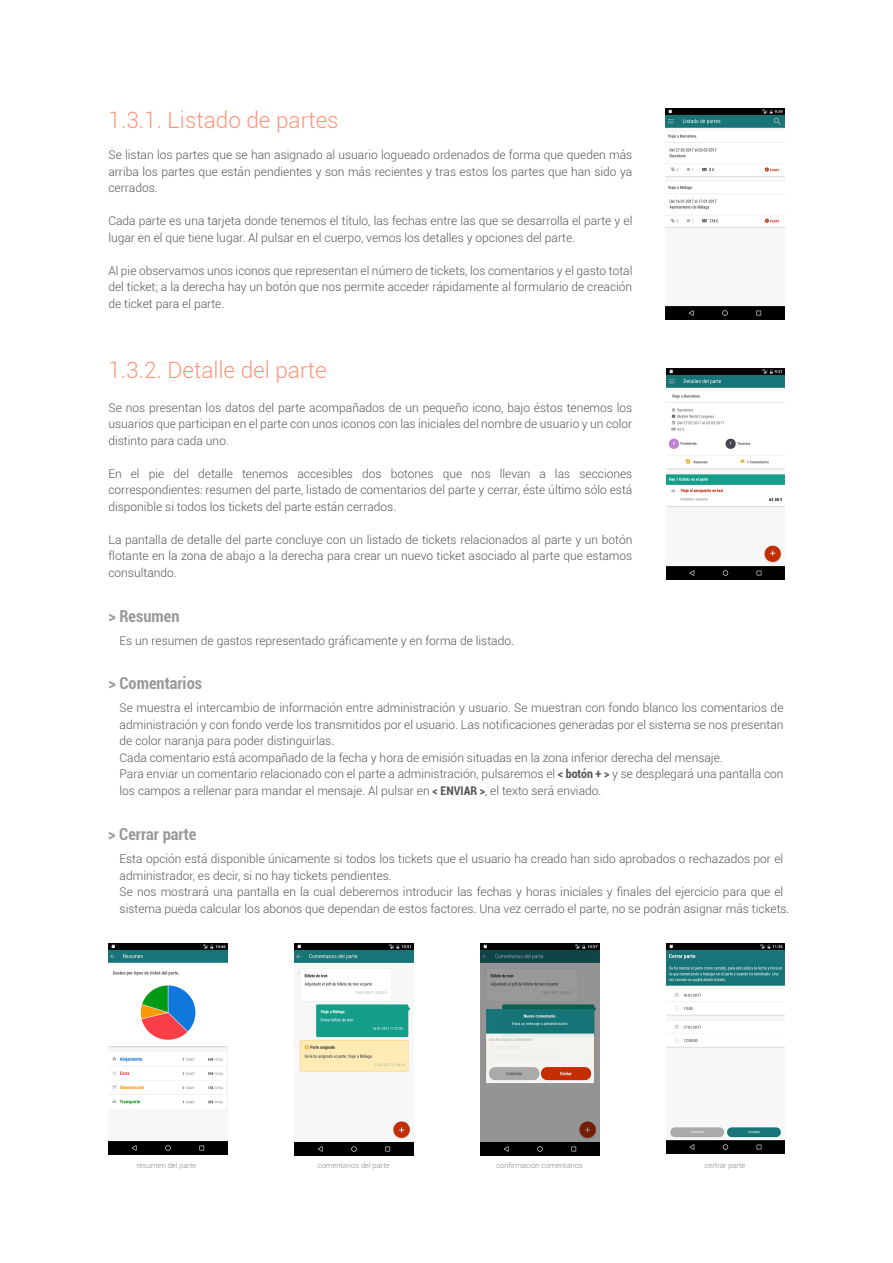
<style>
.page{position:relative;width:893px;height:1263px;background:#fff}
.page>*{position:absolute;margin:0;border:0;box-sizing:border-box;transform-origin:0 0}
.t1{font:300 22.5px "Roboto";color:#ff957b}
.t2{font:700 condensed 16.5px "Roboto";color:#999}
.t3{font:300 12px/16.5px "Roboto";color:#555;text-align:justify}
.t4{font:300 7.5px "Roboto";color:#888}
.s1{font-weight:700;font-stretch:condensed}
</style>
<div class="page">
<img style="left:666px;top:108px;width:119px;height:211px">
<img style="left:666px;top:368px;width:118px;height:211px">
<img style="left:109px;top:944px;width:118px;height:210px">
<img style="left:294px;top:944px;width:119px;height:211px">
<img style="left:480px;top:944px;width:119px;height:211px">
<img style="left:667px;top:944px;width:118px;height:210px">
<h1 class="t1" style="left:109px;top:104px;width:232px">1.3.1. Listado de partes</h1>
<p class="t3" style="left:108px;top:146px;width:525px">Se listan los partes que se han asignado al usuario logueado ordenados de forma que queden más arriba los partes que están pendientes y son más recientes y tras estos los partes que han sido ya cerrados.</p>
<p class="t3" style="left:108px;top:212px;width:525px">Cada parte es una tarjeta donde tenemos el título, las fechas entre las que se desarrolla el parte y el lugar en el que tiene lugar. Al pulsar en el cuerpo, vemos los detalles y opciones del parte.</p>
<p class="t3" style="left:108px;top:262px;width:525px">Al pie observamos unos iconos que representan el número de tickets, los comentarios y el gasto total del ticket; a la derecha hay un botón que nos permite acceder rápidamente al formulario de creación de ticket para el parte.</p>
<h1 class="t1" style="left:108px;top:355px;width:220px">1.3.2. Detalle del parte</h1>
<p class="t3" style="left:108px;top:399px;width:525px">Se nos presentan los datos del parte acompañados de un pequeño icono, bajo éstos tenemos los usuarios que participan en el parte con unos iconos con las iniciales del nombre de usuario y un color distinto para cada uno.</p>
<p class="t3" style="left:108px;top:465px;width:525px">En el pie del detalle tenemos accesibles dos botones que nos llevan a las secciones correspondientes: resumen del parte, listado de comentarios del parte y cerrar, éste último sólo está disponible si todos los tickets del parte están cerrados.</p>
<p class="t3" style="left:108px;top:531px;width:525px">La pantalla de detalle del parte concluye con un listado de tickets relacionados al parte y un botón flotante en la zona de abajo a la derecha para crear un nuevo ticket asociado al parte que estamos consultando.</p>
<h2 class="t2" style="left:108px;top:604px;width:73px">&gt; Resumen</h2>
<p class="t3" style="left:120px;top:632px;width:396px">Es un resumen de gastos representado gráficamente y en forma de listado.</p>
<h2 class="t2" style="left:108px;top:671px;width:95px">&gt; Comentarios</h2>
<p class="t3" style="left:120px;top:699px;width:665px;text-align:left">Se muestra el intercambio de información entre administración y usuario. Se muestran con fondo blanco los comentarios de administración y con fondo verde los transmitidos por el usuario. Las notificaciones generadas por el sistema se nos presentan de color naranja para poder distinguirlas.<br>Cada comentario está acompañado de la fecha y hora de emisión situadas en la zona inferior derecha del mensaje.<br>Para enviar un comentario relacionado con el parte a administración, pulsaremos el <span class="s1">&lt; botón + &gt;</span> y se desplegará una pantalla con los campos a rellenar para mandar el mensaje. Al pulsar en <span class="s1">&lt; ENVIAR &gt;</span>, el texto será enviado.</p>
<h2 class="t2" style="left:108px;top:822px;width:90px">&gt; Cerrar parte</h2>
<p class="t3" style="left:120px;top:850px;width:671px;text-align:left">Esta opción está disponible únicamente si todos los tickets que el usuario ha creado han sido aprobados o rechazados por el administrador, es decir, si no hay tickets pendientes.<br>Se nos mostrará una pantalla en la cual deberemos introducir las fechas y horas iniciales y finales del ejercicio para que el sistema pueda calcular los abonos que dependan de estos factores. Una vez cerrado el parte, no se podrán asignar más tickets.</p>
<p class="t4" style="left:137px;top:1160px;width:61px">resumen del parte</p>
<p class="t4" style="left:318px;top:1160px;width:73px">comentarios del parte</p>
<p class="t4" style="left:496px;top:1160px;width:88px">confirmación comentarios</p>
<p class="t4" style="left:705px;top:1160px;width:42px">certrar parte</p>
</div>
